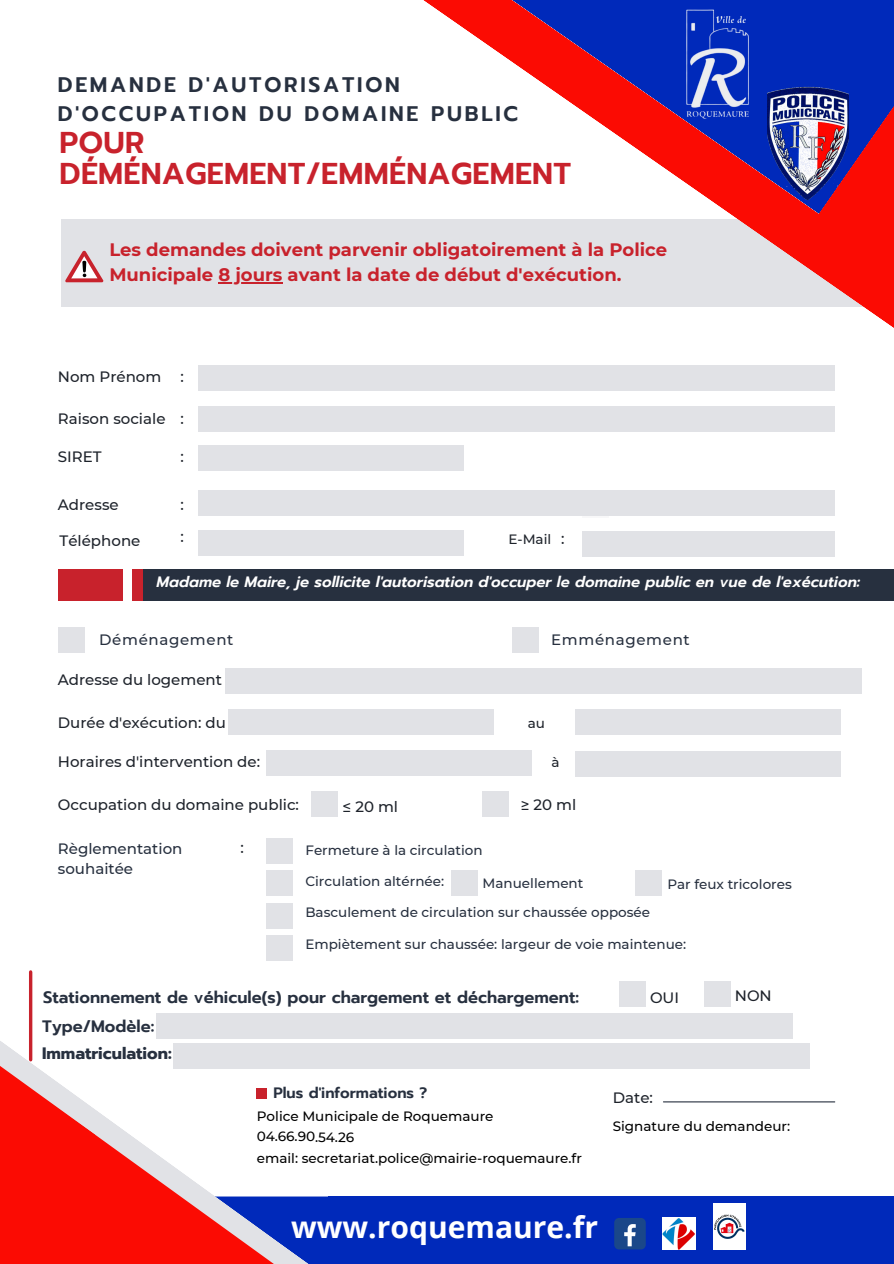
<style>
.page{position:relative;width:894px;height:1264px;background:#fff}
.page>*{position:absolute;margin:0;border:0;box-sizing:border-box;transform-origin:0 0}
.t1{font:600 30px/30.5px "Prompt";letter-spacing:.01em;color:#c8222c}
.t2{font:700 30px "Open Sans";color:#fff}
.t3{font:600 21px/29.2px "Prompt";letter-spacing:.13em;color:#27303f}
.t4{font:700 18px/24.8px "Montserrat";color:#c8222c}
.t5{font:600 16.5px "Prompt";color:#27303f}
.t6{font:700 16.5px "Prompt";color:#27303f}
.t7{font:500 15px "Montserrat";color:#1e232b}
.t8{font:italic 600 15px "Prompt";color:#fff}
.t9{font:500 15px "Montserrat";letter-spacing:.045em;color:#27303f}
.t10{font:500 15px "Montserrat";color:#27303f}
.t11{font:600 15px "Prompt";color:#27303f}
.t12{font:500 13.5px "Montserrat";color:#27303f}
.t13{font:500 13.5px "Montserrat";color:#000}
.t14{font:500 13.5px "Montserrat";color:#1e232b}
</style>
<div class="page">
<div style="left:61px;top:219px;width:832px;height:87px;background:#e1e2e6"></div>
<div style="left:198px;top:365px;width:636px;height:25px;background:#e1e2e6"></div>
<div style="left:198px;top:406px;width:636px;height:26px;background:#e1e2e6"></div>
<div style="left:198px;top:445px;width:266px;height:25px;background:#e1e2e6"></div>
<div style="left:582px;top:492px;width:26px;height:26px;background:#f8f8f9"></div>
<div style="left:512px;top:627px;width:26px;height:26px;background:#e1e2e6"></div>
<div style="left:58px;top:627px;width:26px;height:26px;background:#e1e2e6"></div>
<div style="left:266px;top:837px;width:27px;height:26px;background:#e1e2e6"></div>
<div style="left:266px;top:870px;width:27px;height:26px;background:#e1e2e6"></div>
<div style="left:266px;top:902px;width:27px;height:26px;background:#e1e2e6"></div>
<svg style="left:391px;top:0;width:502px;height:327px"></svg>
<div style="left:328px;top:1196px;width:565px;height:67px;background:#0029ba"></div>
<svg style="left:95px;top:1088px;width:233px;height:175px"></svg>
<hr style="left:663px;top:1101px;width:171px;height:1px;background:#27303f">
<hr style="left:29px;top:971px;width:3px;height:88px;background:#c8222c">
<div style="left:256px;top:1088px;width:10px;height:11px;background:#c8222c"></div>
<div style="left:132px;top:569px;width:761px;height:31px;background:#27303f"></div>
<svg style="left:0;top:1022px;width:95px;height:241px"></svg>
<div style="left:58px;top:569px;width:64px;height:31px;background:#c8222c"></div>
<div style="left:133px;top:569px;width:10px;height:31px;background:#c8222c"></div>
<img style="left:767px;top:84px;width:81px;height:115px">
<img style="left:679px;top:3px;width:77px;height:121px">
<div style="left:198px;top:490px;width:636px;height:26px;background:#e1e2e6"></div>
<div style="left:198px;top:530px;width:266px;height:25px;background:#e1e2e6"></div>
<div style="left:582px;top:531px;width:252px;height:26px;background:#e1e2e6"></div>
<div style="left:225px;top:668px;width:636px;height:25px;background:#e1e2e6"></div>
<div style="left:228px;top:708px;width:265px;height:26px;background:#e1e2e6"></div>
<div style="left:574px;top:708px;width:266px;height:26px;background:#e1e2e6"></div>
<div style="left:266px;top:750px;width:266px;height:26px;background:#e1e2e6"></div>
<div style="left:574px;top:751px;width:266px;height:26px;background:#e1e2e6"></div>
<div style="left:482px;top:790px;width:27px;height:26px;background:#e1e2e6"></div>
<div style="left:311px;top:790px;width:27px;height:26px;background:#e1e2e6"></div>
<div style="left:266px;top:935px;width:27px;height:26px;background:#e1e2e6"></div>
<div style="left:451px;top:870px;width:26px;height:26px;background:#e1e2e6"></div>
<div style="left:635px;top:870px;width:26px;height:26px;background:#e1e2e6"></div>
<div style="left:619px;top:981px;width:26px;height:26px;background:#e1e2e6"></div>
<div style="left:703px;top:981px;width:27px;height:26px;background:#e1e2e6"></div>
<div style="left:157px;top:1013px;width:636px;height:25px;background:#e1e2e6"></div>
<div style="left:173px;top:1043px;width:636px;height:26px;background:#e1e2e6"></div>
<img style="left:662px;top:1217px;width:33px;height:32px">
<div style="left:614px;top:1217px;width:31px;height:32px;background:#1a4789;border-radius:5px"></div>
<svg style="left:624px;top:1224px;width:11px;height:22px"></svg>
<img style="left:713px;top:1203px;width:32px;height:46px">
<svg style="left:65px;top:251px;width:39px;height:31px"></svg>
<hr style="left:218px;top:282px;width:64px;height:1px;background:#c8222c">
<p class="t3" style="left:58px;top:70px;width:461px">DEMANDE D'AUTORISATION<br>D'OCCUPATION DU DOMAINE PUBLIC</p>
<p class="t1" style="left:60px;top:128px;width:513px">POUR<br>DÉMÉNAGEMENT/EMMÉNAGEMENT</p>
<p class="t4" style="left:109px;top:237px;width:559px">Les demandes doivent parvenir obligatoirement à la Police<br>Municipale 8 jours avant la date de début d'exécution.</p>
<p class="t7" style="left:58px;top:368px;width:105px">Nom Prénom</p>
<p class="t7" style="left:58px;top:409px;width:109px">Raison sociale</p>
<p class="t7" style="left:58px;top:447px;width:45px">SIRET</p>
<p class="t7" style="left:58px;top:495px;width:62px">Adresse</p>
<p class="t7" style="left:180px;top:368px;width:5px">:</p>
<p class="t7" style="left:180px;top:409px;width:5px">:</p>
<p class="t7" style="left:180px;top:447px;width:5px">:</p>
<p class="t7" style="left:180px;top:495px;width:5px">:</p>
<p class="t7" style="left:60px;top:531px;width:82px">Téléphone</p>
<p class="t7" style="left:180px;top:528px;width:5px">:</p>
<p class="t14" style="left:508px;top:531px;width:44px">E-Mail</p>
<p class="t7" style="left:561px;top:530px;width:5px">:</p>
<p class="t8" style="left:157px;top:570px;width:704px">Madame le Maire, je sollicite l'autorisation d'occuper le domaine public en vue de l'exécution:</p>
<p class="t9" style="left:99px;top:631px;width:136px">Déménagement</p>
<p class="t9" style="left:551px;top:631px;width:140px">Emménagement</p>
<p class="t7" style="left:58px;top:670px;width:165px">Adresse du logement</p>
<p class="t7" style="left:58px;top:713px;width:169px">Durée d'exécution: du</p>
<p class="t7" style="left:58px;top:752px;width:204px">Horaires d'intervention de:</p>
<p class="t14" style="left:527px;top:715px;width:19px">au</p>
<p class="t14" style="left:551px;top:753px;width:10px">à</p>
<p class="t7" style="left:58px;top:795px;width:242px">Occupation du domaine public:</p>
<p class="t7" style="left:342px;top:797px;width:57px">≤ 20 ml</p>
<p class="t7" style="left:520px;top:795px;width:57px">≥ 20 ml</p>
<p class="t10" style="left:58px;top:839px;width:126px">Règlementation</p>
<p class="t10" style="left:58px;top:859px;width:77px">souhaitée</p>
<p class="t7" style="left:240px;top:838px;width:5px">:</p>
<p class="t12" style="left:305px;top:842px;width:179px">Fermeture à la circulation</p>
<p class="t12" style="left:305px;top:873px;width:140px">Circulation altérnée:</p>
<p class="t12" style="left:482px;top:875px;width:102px">Manuellement</p>
<p class="t12" style="left:667px;top:875px;width:126px">Par feux tricolores</p>
<p class="t12" style="left:305px;top:904px;width:346px">Basculement de circulation sur chaussée opposée</p>
<p class="t12" style="left:305px;top:935px;width:382px">Empiètement sur chaussée: largeur de voie maintenue:</p>
<p class="t5" style="left:43px;top:985px;width:537px">Stationnement de véhicule(s) pour chargement et déchargement:</p>
<p class="t5" style="left:42px;top:1013px;width:114px">Type/Modèle:</p>
<p class="t6" style="left:42px;top:1040px;width:131px">Immatriculation:</p>
<p class="t11" style="left:273px;top:1081px;width:155px">Plus d'informations ?</p>
<p class="t13" style="left:257px;top:1107px;width:238px">Police Municipale de Roquemaure</p>
<p class="t13" style="left:257px;top:1127px;width:99px;rotate:1deg">04.66.90.54.26</p>
<p class="t13" style="left:257px;top:1149px;width:326px">email: secretariat.police@mairie-roquemaure.fr</p>
<p class="t7" style="left:649px;top:988px;width:31px">OUI</p>
<p class="t7" style="left:734px;top:986px;width:38px">NON</p>
<p class="t7" style="left:612px;top:1088px;width:42px">Date:</p>
<p class="t13" style="left:612px;top:1117px;width:179px">Signature du demandeur:</p>
<p class="t2" style="left:291px;top:1206px;width:308px">www.roquemaure.fr</p>
</div>
